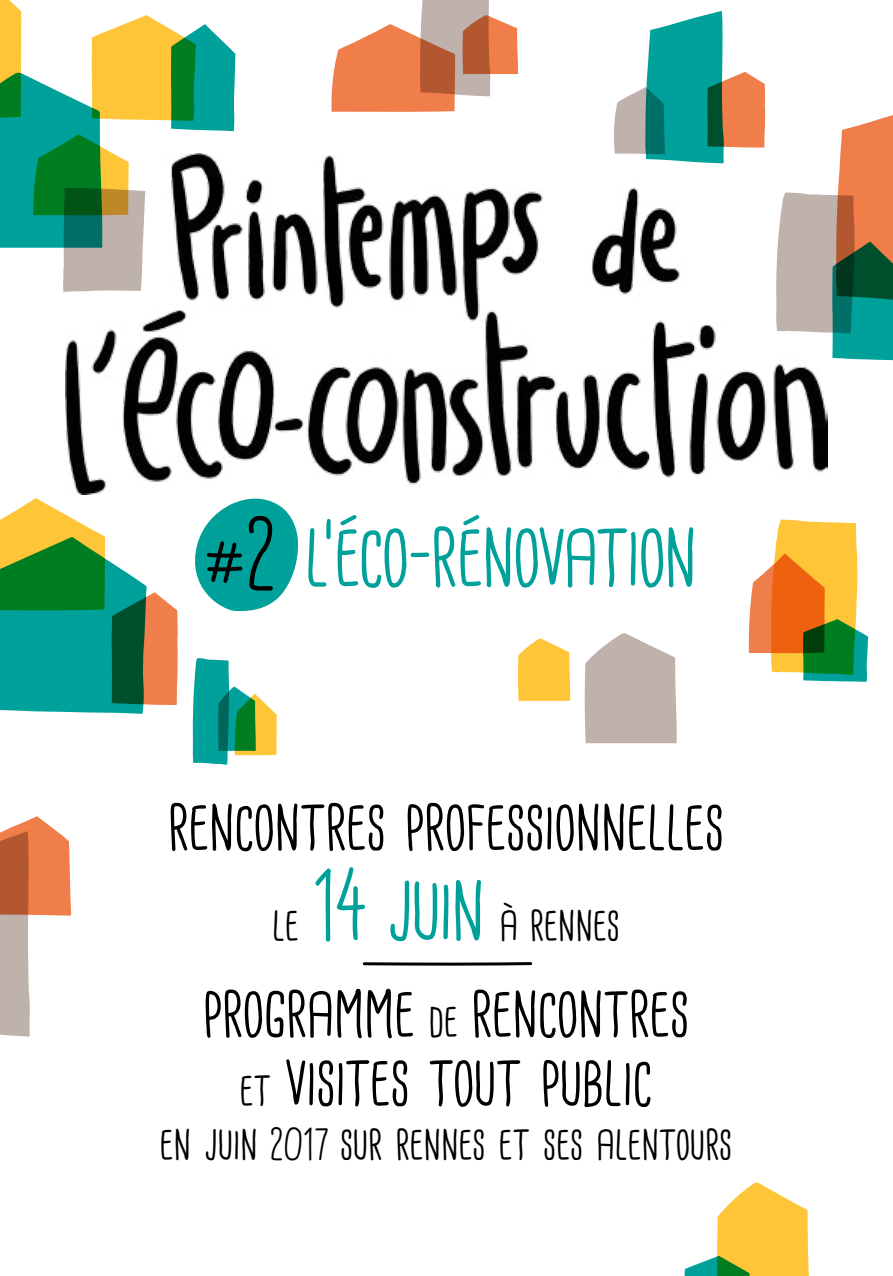
<style>
.page{position:relative;width:893px;height:1276px;background:#fff}
.page>*{position:absolute;margin:0;border:0;box-sizing:border-box;transform-origin:0 0}
.t1{font:91.5px "Cardenio Modern";letter-spacing:-.02em;color:#00a19a}
.t2{font:72px/69px "Cardenio Modern";letter-spacing:-.005em;color:#000;text-align:center}
.t3{font:48px "Cardenio Modern";letter-spacing:-.005em;color:#000}
.s1{font-size:94.2px;color:#000}
.s2{font-size:93px;color:#00a19a}
.s3{font-size:48px}
.s4{font-size:42px}
</style>
<div class="page">
<svg style="left:518px;top:638px;width:52px;height:63px;background:#fdcc51"></svg>
<svg style="left:0;top:498px;width:178px;height:216px"></svg>
<svg style="left:585px;top:633px;width:92px;height:110px;background:#c7bab6"></svg>
<svg style="left:0;top:816px;width:71px;height:220px"></svg>
<svg style="left:0;top:0;width:235px;height:292px"></svg>
<svg style="left:827px;top:115px;width:66px;height:246px;background:#8b8a6d"></svg>
<svg style="left:614px;top:11px;width:151px;height:143px"></svg>
<svg style="left:331px;top:0;width:187px;height:112px"></svg>
<svg style="left:193px;top:658px;width:84px;height:106px"></svg>
<svg style="left:749px;top:519px;width:119px;height:163px"></svg>
<svg style="left:685px;top:1182px;width:124px;height:94px"></svg>
<img style="left:65px;top:154px;width:762px;height:341px">
<svg style="left:195px;top:498px;width:104px;height:114px"></svg>
<svg style="left:362px;top:962px;width:170px;height:4px"></svg>
<p class="t1" style="left:245px;top:500px;width:454px"><span class="s1">2</span> L’ÉCO-RÉNOVATION</p>
<p class="t2" style="left:168px;top:792px;width:557px">RENCONTRES PROFESSIONNELLES</p>
<p class="t3" style="left:272px;top:895px;width:349px">LE <span class="s2">14 JUIN</span> À RENNES</p>
<p class="t2" style="left:203px;top:978px;width:488px">PROGRAMME <span class="s3">DE</span> RENCONTRES<br><span class="s3">ET</span> VISITES TOUT PUBLIC</p>
<p class="t3" style="left:160px;top:1114px;width:574px">EN JUIN <span class="s4">2017</span> SUR RENNES ET SES ALENTOURS</p>
</div>
